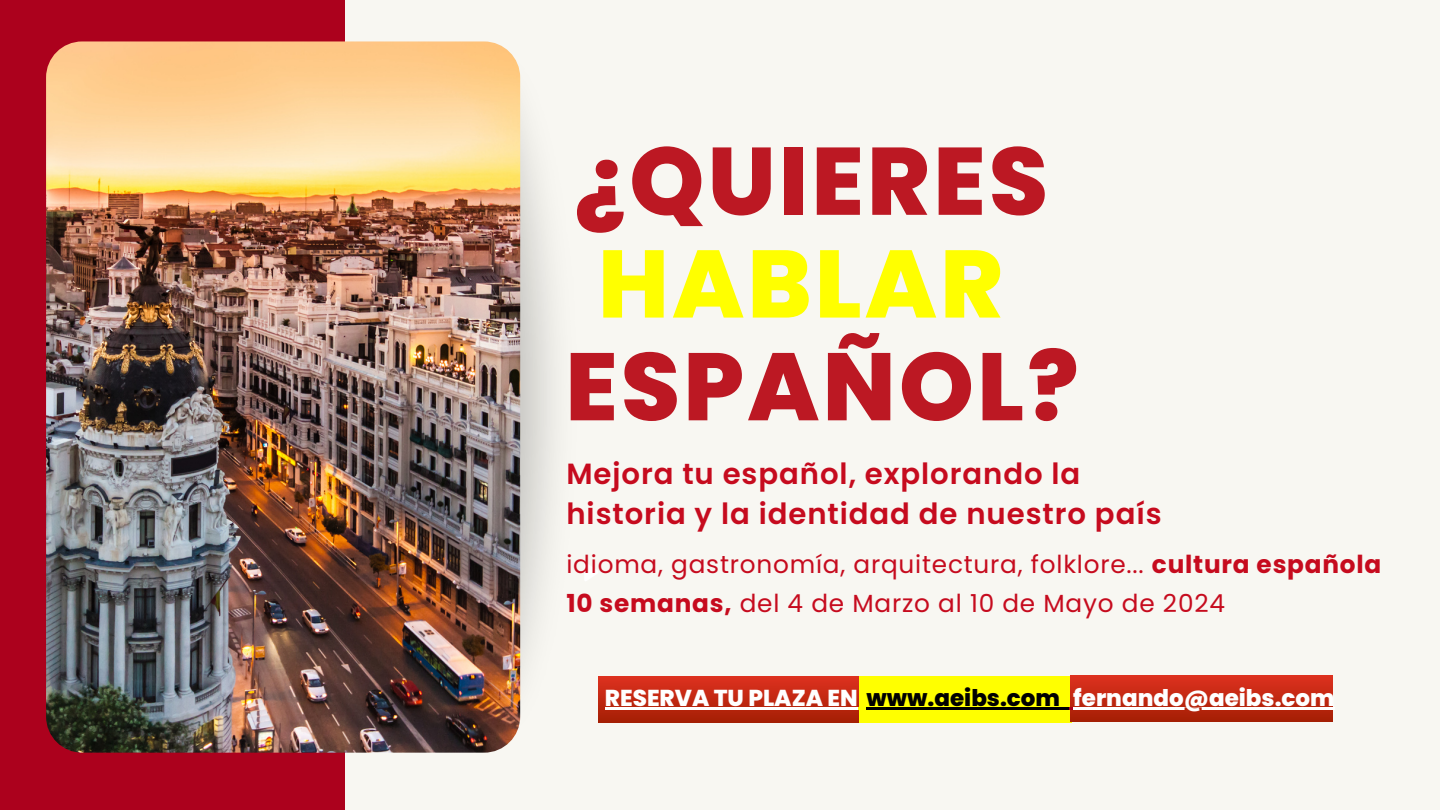
<style>
.page{position:relative;width:1440px;height:810px;background:#f8f7f2}
.page>*{position:absolute;margin:0;border:0;box-sizing:border-box;transform-origin:0 0}
.t1{font:800 95.6px/102.8px "Poppins";letter-spacing:.035em;color:#bc1823}
.t2{font:600 29.2px/40.7px "Poppins";letter-spacing:.03em;color:#c60b1e}
.t3{font:24.8px "Poppins";letter-spacing:.03em;color:#c60b1e}
.t4{font:800 23px "Poppins";color:#fff}
.s1{color:#ff0}
.s2{font-weight:700}
.s3{color:#000}
</style>
<div class="page">
<img style="left:494px;top:45px;width:61px;height:707px">
<div style="left:0;top:0;width:345px;height:810px;background:#ac011d"></div>
<svg style="left:585px;top:563px;width:13px;height:18px"></svg>
<img style="left:46px;top:41px;width:474px;height:712px;border-radius:36px">
<svg style="left:598px;top:677px;width:262px;height:46px;background:#c22c16"></svg>
<div style="left:860px;top:677px;width:212px;height:46px;background:#ff0"></div>
<div style="left:1071px;top:676px;width:261px;height:46px;background:linear-gradient(to bottom,#dd311f,#a61f04)"></div>
<hr style="left:605px;top:708px;width:253px;height:2px;background:#fff">
<hr style="left:867px;top:708px;width:193px;height:2px;background:#000">
<svg style="left:1060px;top:708px;width:13px;height:2px"></svg>
<hr style="left:1073px;top:708px;width:262px;height:2px;background:#fff">
<p class="t1" style="left:575px;top:130px;width:475px">¿QUIERES<br><span class="s1">HABLAR</span></p>
<p class="t1" style="left:565px;top:335px;width:515px">ESPAÑOL?</p>
<p class="t2" style="left:566px;top:453px;width:597px">Mejora tu español, explorando la historia y la identidad de nuestro país</p>
<p class="t3" style="left:566px;top:547px;width:816px">idioma, gastronomía, arquitectura, folklore... <span class="s2">cultura española</span></p>
<p class="t3" style="left:566px;top:586px;width:660px"><span class="s2">10 semanas,</span> del 4 de Marzo al 10 de Mayo de 2024</p>
<p class="t4" style="left:605px;top:682px;width:731px">RESERVA TU PLAZA EN <span class="s3">www.aeibs.com</span> fernando@aeibs.com</p>
</div>
